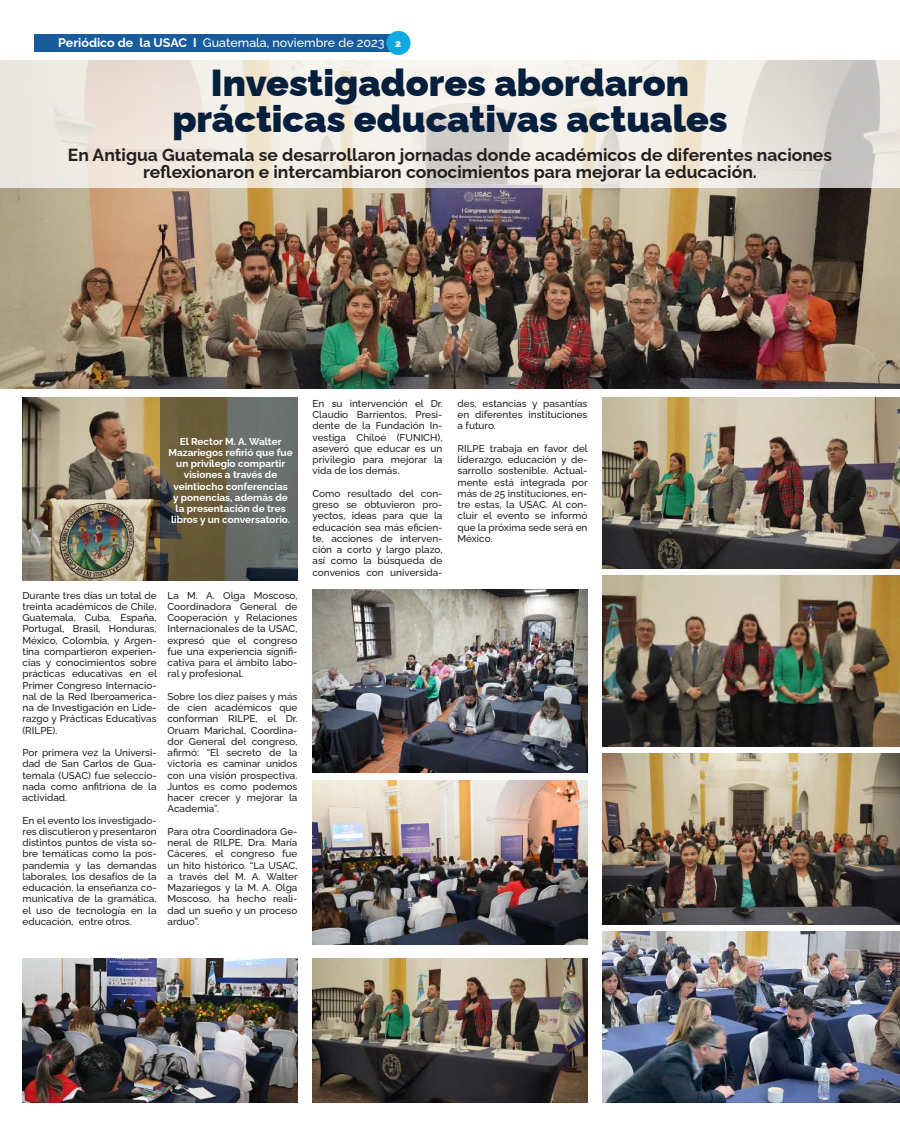
<style>
.page{position:relative;width:900px;height:1125px;background:#fff}
.page>*{position:absolute;margin:0;border:0;box-sizing:border-box;transform-origin:0 0}
.t1{font:900 37.5px/36.2px "Raleway";color:#061f3d;text-align:center}
.t2{font:700 17.5px/17.5px "Raleway";color:#231f20;text-align:center}
.t3{font:500 12.5px "Raleway";color:#fff}
.t4{font:500 10px/11.2px "Raleway";color:#231f20;text-align:justify}
.t5{font:700 10px/11.2px "Raleway";color:#fff;text-align:center}
.s1{font-weight:700}
.s2{font-family:"Arial";font-weight:700}
.s3{font-weight:900;font-size:10px}
</style>
<div class="page">
<img style="left:0;top:188px;width:900px;height:201px">
<svg style="left:0;top:60px;width:900px;height:128px;background:#eae6de"></svg>
<img style="left:602px;top:398px;width:298px;height:170px">
<img style="left:602px;top:576px;width:298px;height:170px">
<img style="left:602px;top:754px;width:298px;height:170px">
<img style="left:22px;top:398px;width:138px;height:183px">
<svg style="left:160px;top:398px;width:138px;height:183px;background:#646050"></svg>
<img style="left:312px;top:781px;width:276px;height:163px">
<img style="left:602px;top:932px;width:298px;height:170px">
<img style="left:312px;top:959px;width:276px;height:143px">
<img style="left:22px;top:959px;width:276px;height:143px">
<img style="left:312px;top:589px;width:276px;height:184px">
<div style="left:34px;top:34px;width:362px;height:18px;background:#175d9e"></div>
<div style="left:386px;top:31px;width:25px;height:24px;background:#0faadf;border-radius:50%"></div>
<p class="t3" style="left:58px;top:33px;width:344px"><span class="s1">Periódico de la USAC</span> <span class="s2">l</span> Guatemala, noviembre de 2023 <span class="s3">2</span></p>
<h1 class="t1" style="left:172px;top:60px;width:557px">Investigadores abordaron prácticas educativas actuales</h1>
<h2 class="t2" style="left:68px;top:144px;width:766px">En Antigua Guatemala se desarrollaron jornadas donde académicos de diferentes naciones reflexionaron e intercambiaron conocimientos para mejorar la educación.</h2>
<p class="t5" style="left:169px;top:434px;width:126px">El Rector M. A. Walter<br>Mazariegos refirió que fue un privilegio compartir visiones a través de veintiocho conferencias<br>y ponencias, además de la presentación de tres libros y un conversatorio.</p>
<p class="t4" style="left:22px;top:588px;width:136px">Durante tres días un total de treinta académicos de Chile, Guatemala, Cuba, España, Portugal, Brasil, Honduras, México, Colombia, y Argen&shy;tina compartieron experien&shy;cias y conocimientos sobre prácticas educativas en el Primer Congreso Internacio&shy;nal de la Red Iberoamerica&shy;na de Investigación en Lide&shy;razgo y Prácticas Educativas (RILPE).</p>
<p class="t4" style="left:22px;top:746px;width:136px">Por primera vez la Universi&shy;dad de San Carlos de Gua&shy;temala (USAC) fue seleccio&shy;nada como anfitriona de la actividad.</p>
<p class="t4" style="left:22px;top:813px;width:136px">En el evento los investigado&shy;res discutieron y presentaron distintos puntos de vista so&shy;bre temáticas como la pos&shy;pandemia y las demandas laborales, los desafíos de la educación, la enseñanza co&shy;municativa de la gramática, el uso de tecnología en la educación, entre otros.</p>
<p class="t4" style="left:168px;top:588px;width:132px">La M. A. Olga Moscoso, Coordinadora General de Cooperación y Relaciones Internacionales de la USAC, expresó que el congreso fue una experiencia signifi&shy;cativa para el ámbito labo&shy;ral y profesional.</p>
<p class="t4" style="left:168px;top:690px;width:132px">Sobre los diez países y más de cien académicos que conforman RILPE, el Dr.<br>Oruam Marichal, Coordina&shy;dor General del congreso, afirmó: “El secreto de la victoria es caminar unidos con una visión prospectiva.<br>Juntos es como podemos hacer crecer y mejorar la Academia”.</p>
<p class="t4" style="left:168px;top:825px;width:132px">Para otra Coordinadora Ge&shy;neral de RILPE, Dra. María Cáceres, el congreso fue un hito histórico. “La USAC, a través del M. A. Walter Mazariegos y la M. A. Olga Moscoso, ha hecho reali&shy;dad un sueño y un proceso arduo”.</p>
<p class="t4" style="left:312px;top:397px;width:131px">En su intervención el Dr.<br>Claudio Barrientos, Presi&shy;dente de la Fundación In&shy;vestiga Chiloé (FUNICH), aseveró que educar es un privilegio para mejorar la vida de los demás.</p>
<p class="t4" style="left:312px;top:487px;width:132px">Como resultado del con&shy;greso se obtuvieron pro&shy;yectos, ideas para que la educación sea más eficien&shy;te, acciones de interven&shy;ción a corto y largo plazo, así como la búsqueda de convenios con universida-</p>
<p class="t4" style="left:458px;top:397px;width:131px">des, estancias y pasantías en diferentes instituciones a futuro.</p>
<p class="t4" style="left:458px;top:442px;width:132px">RILPE trabaja en favor del liderazgo, educación y de&shy;sarrollo sostenible. Actual&shy;mente está integrada por más de 25 instituciones, en&shy;tre estas, la USAC. Al con&shy;cluir el evento se informó que la próxima sede será en México.</p>
</div>
